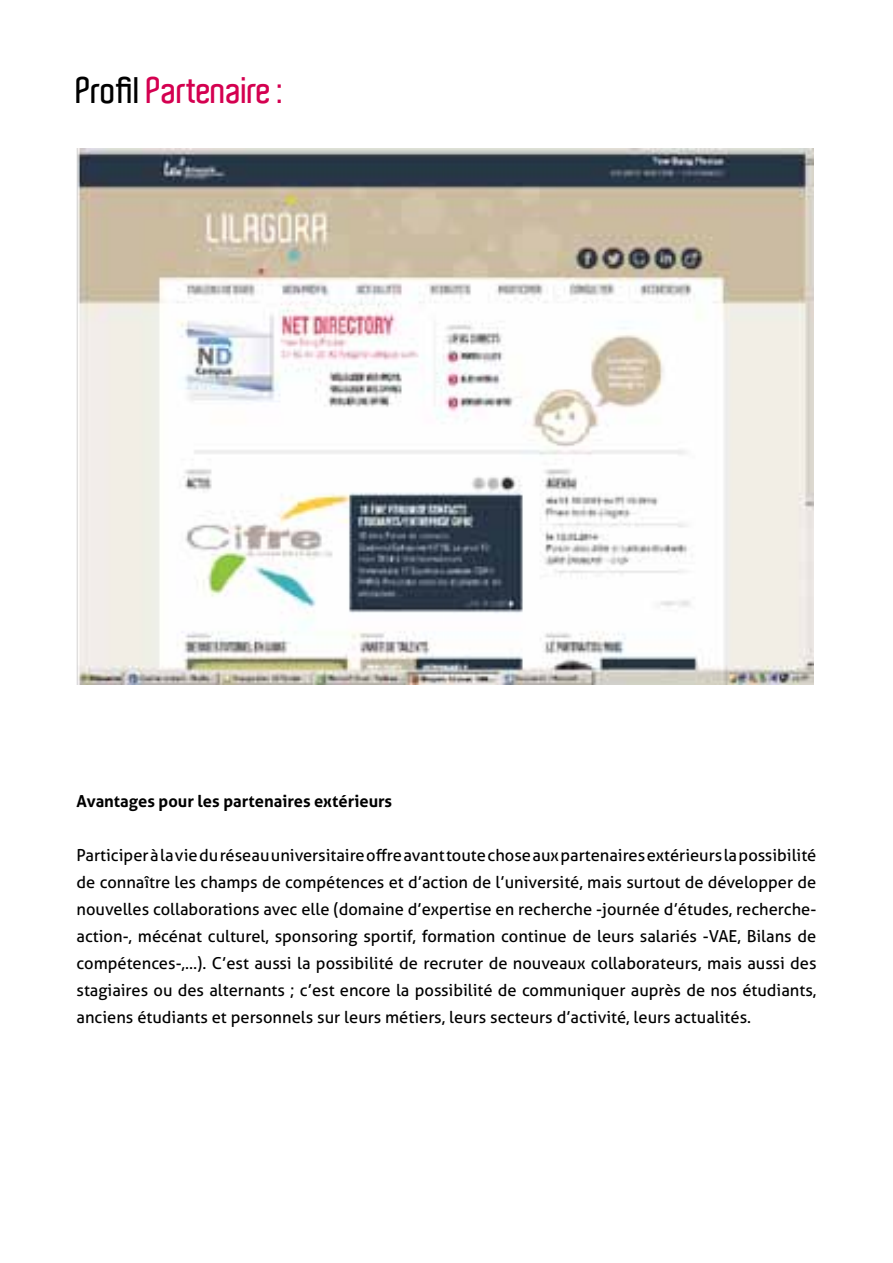
<style>
.page{position:relative;width:893px;height:1263px;background:#fff}
.page>*{position:absolute;margin:0;border:0;box-sizing:border-box;transform-origin:0 0}
.t1{font:600 36px "Aldo";letter-spacing:-.02em;color:#d40050}
.t2{font:16.5px/27px "Aller";color:#000;text-align:justify}
.t3{font:700 16.5px "Aller";color:#000}
.s1{color:#000}
</style>
<div class="page">
<img style="left:76px;top:149px;width:738px;height:536px">
<h1 class="t1" style="left:77px;top:70px;width:209px"><span class="s1">Profil</span> Partenaire :</h1>
<p class="t3" style="left:77px;top:791px;width:317px">Avantages pour les partenaires extérieurs</p>
<p class="t2" style="left:77px;top:842px;width:741px">Participer à la vie du réseau universitaire offre avant toute chose aux partenaires extérieurs la possibilité de connaître les champs de compétences et d’action de l’université, mais surtout de développer de nouvelles collaborations avec elle (domaine d’expertise en recherche -journée d’études, recherche&shy;action-, mécénat culturel, sponsoring sportif, formation continue de leurs salariés -VAE, Bilans de compétences-,…). C’est aussi la possibilité de recruter de nouveaux collaborateurs, mais aussi des stagiaires ou des alternants ; c’est encore la possibilité de communiquer auprès de nos étudiants, anciens étudiants et personnels sur leurs métiers, leurs secteurs d’activité, leurs actualités.</p>
</div>
